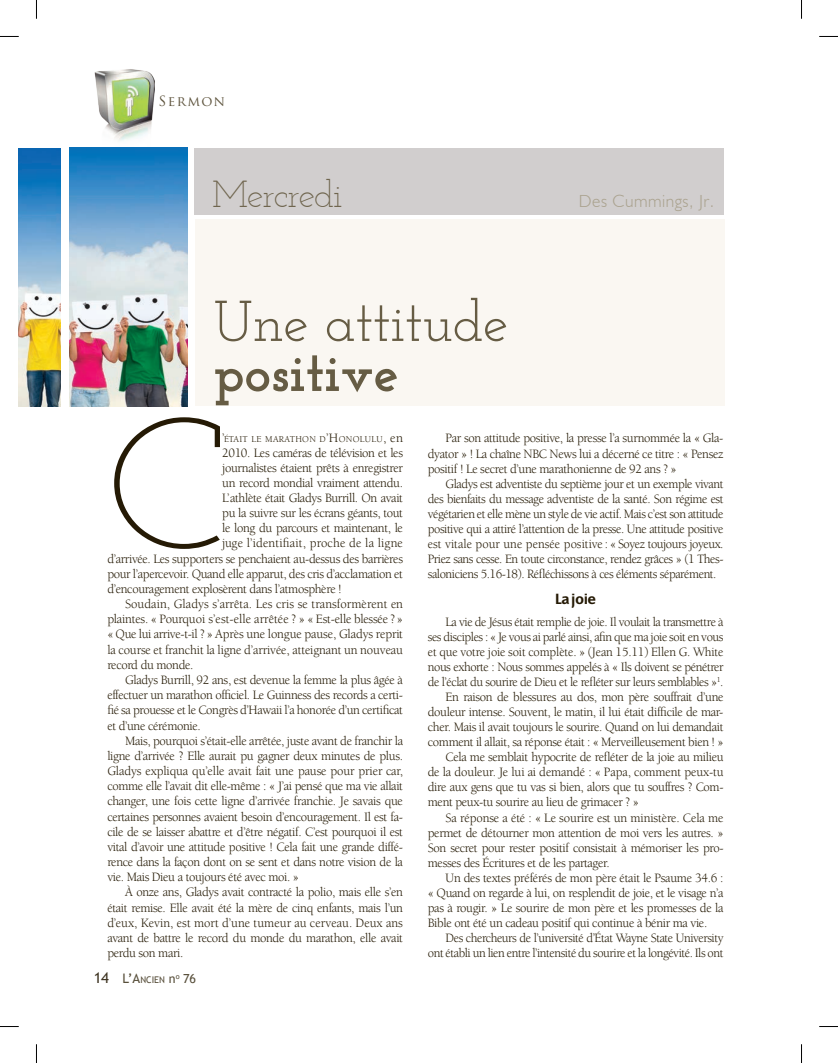
<style>
.page{position:relative;width:838px;height:1063px;background:#fff}
.page>*{position:absolute;margin:0;border:0;box-sizing:border-box;transform-origin:0 0}
.t1{font:300 183.75px "Josefin Slab";color:#251a05;scale:1.07 1}
.t2{font:57.5px "Josefin Slab";letter-spacing:-.01em;color:#665c44}
.t3{font:700 57.5px "Josefin Slab";letter-spacing:-.01em;color:#665c44}
.t4{font:300 37.5px "Josefin Slab";letter-spacing:-.03em;color:#6f654e}
.t5{font:300 17.5px "Humanist 521 BT";letter-spacing:.03em;color:#aaa28e}
.t6{font:16.25px "Fontana Negra";letter-spacing:-.03em;color:#251a05}
.t7{font:13.75px "Trajan Pro";letter-spacing:.1em;color:#5d533c}
.t8{font:13.12px/15.1px "Berkeley";letter-spacing:-.03em;color:#251a05;text-align:justify}
.t9{font:13.12px/15.1px "Berkeley";letter-spacing:-.03em;color:#251a05;text-align:justify;scale:.96 1}
.t10{font:13.12px "Berkeley";letter-spacing:-.01em;color:#251a05}
.t11{font:13.12px "Berkeley";color:#251a05}
.t12{font:13.12px "Berkeley";letter-spacing:-.01em;color:#251a05;scale:.96 1}
.t13{font:13.12px "Berkeley";letter-spacing:.01em;color:#251a05}
.t14{font:9.12px "Berkeley";letter-spacing:.03em;color:#251a05}
.t15{font:9.12px "Trebuchet MS";color:#433922}
.s1{font-size:13.12px}
.s2{font-size:15px;color:#251a05}
.s3{font-size:12.5px}
</style>
<div class="page">
<img style="left:90px;top:69px;width:65px;height:79px">
<div style="left:194px;top:148px;width:530px;height:67px;background:#d1cece"></div>
<div style="left:196px;top:220px;width:529px;height:186px;background:#faf7f2"></div>
<img style="left:69px;top:148px;width:118px;height:258px">
<img style="left:19px;top:148px;width:42px;height:258px">
<svg style="left:0;top:36px;width:19px;height:1px"></svg>
<svg style="left:819px;top:36px;width:19px;height:1px"></svg>
<svg style="left:0;top:1026px;width:19px;height:1px"></svg>
<svg style="left:819px;top:1026px;width:19px;height:1px"></svg>
<svg style="left:36px;top:0;width:1px;height:19px"></svg>
<svg style="left:36px;top:1044px;width:1px;height:19px"></svg>
<svg style="left:801px;top:0;width:1px;height:19px"></svg>
<svg style="left:801px;top:1044px;width:1px;height:19px"></svg>
<p class="t7" style="left:159px;top:92px;width:68px">SERMON</p>
<h3 class="t4" style="left:212px;top:172px;width:132px">Mercredi</h3>
<h2 class="t2" style="left:213px;top:287px;width:297px">Une attitude</h2>
<h2 class="t3" style="left:213px;top:337px;width:187px">positive</h2>
<h3 class="t5" style="left:579px;top:190px;width:137px">Des Cummings, Jr.</h3>
<h1 class="t1" style="left:107px;top:376px;width:113px">C</h1>
<p class="t14" style="left:222px;top:435px;width:182px"><span class="s1">’</span>ÉTAIT LE MARATHON D<span class="s1">’H</span>ONOLULU<span class="s1">, en</span></p>
<p class="t8" style="left:222px;top:446px;width:182px">2010. Les caméras de télévision et les</p>
<p class="t8" style="left:222px;top:461px;width:182px">journalistes étaient prêts à enregistrer</p>
<p class="t8" style="left:222px;top:476px;width:182px">un record mondial vraiment attendu.</p>
<p class="t8" style="left:222px;top:491px;width:182px">L’athlète était Gladys Burrill. On avait</p>
<p class="t8" style="left:222px;top:506px;width:182px">pu la suivre sur les écrans géants, tout</p>
<p class="t8" style="left:222px;top:521px;width:182px">le long du parcours et maintenant, le</p>
<p class="t13" style="left:222px;top:536px;width:182px">juge l’identifiait, proche de la ligne</p>
<p class="t8" style="left:107px;top:551px;width:297px">d’arrivée. Les supporters se penchaient au-dessus des barrières</p>
<p class="t8" style="left:107px;top:566px;width:297px">pour l’apercevoir. Quand elle apparut, des cris d’acclamation et</p>
<p class="t8" style="left:107px;top:582px;width:236px">d’encouragement explosèrent dans l’atmosphère !</p>
<p class="t11" style="left:125px;top:597px;width:279px">Soudain, Gladys s’arrêta. Les cris se transformèrent en</p>
<p class="t8" style="left:107px;top:612px;width:297px">plaintes. « Pourquoi s’est-elle arrêtée ? » « Est-elle blessée ? »</p>
<p class="t10" style="left:107px;top:627px;width:297px">« Que lui arrive-t-il ? » Après une longue pause, Gladys reprit</p>
<p class="t10" style="left:107px;top:643px;width:297px">la course et franchit la ligne d’arrivée, atteignant un nouveau</p>
<p class="t8" style="left:107px;top:657px;width:88px">record du monde.</p>
<p class="t8" style="left:125px;top:673px;width:279px">Gladys Burrill, 92 ans, est devenue la femme la plus âgée à</p>
<p class="t8" style="left:107px;top:688px;width:297px">effectuer un marathon officiel. Le Guinness des records a certi-</p>
<p class="t8" style="left:107px;top:703px;width:297px">fié sa prouesse et le Congrès d’Hawaii l’a honorée d’un certificat</p>
<p class="t8" style="left:107px;top:718px;width:95px">et d’une cérémonie.</p>
<p class="t8" style="left:125px;top:733px;width:280px">Mais, pourquoi s’était-elle arrêtée, juste avant de franchir la</p>
<p class="t8" style="left:107px;top:748px;width:297px">ligne d’arrivée ? Elle aurait pu gagner deux minutes de plus.</p>
<p class="t10" style="left:107px;top:764px;width:297px">Gladys expliqua qu’elle avait fait une pause pour prier car,</p>
<p class="t8" style="left:107px;top:779px;width:297px">comme elle l’avait dit elle-même : « J’ai pensé que ma vie allait</p>
<p class="t8" style="left:107px;top:794px;width:297px">changer, une fois cette ligne d’arrivée franchie. Je savais que</p>
<p class="t8" style="left:107px;top:809px;width:297px">certaines personnes avaient besoin d’encouragement. Il est fa-</p>
<p class="t8" style="left:107px;top:824px;width:297px">cile de se laisser abattre et d’être négatif. C’est pourquoi il est</p>
<p class="t8" style="left:107px;top:839px;width:297px">vital d’avoir une attitude positive ! Cela fait une grande diffé-</p>
<p class="t8" style="left:107px;top:855px;width:297px">rence dans la façon dont on se sent et dans notre vision de la</p>
<p class="t8" style="left:107px;top:870px;width:193px">vie. Mais Dieu a toujours été avec moi. »</p>
<p class="t8" style="left:125px;top:885px;width:279px">À onze ans, Gladys avait contracté la polio, mais elle s’en</p>
<p class="t8" style="left:107px;top:900px;width:297px">était remise. Elle avait été la mère de cinq enfants, mais l’un</p>
<p class="t11" style="left:107px;top:916px;width:297px">d’eux, Kevin, est mort d’une tumeur au cerveau. Deux ans</p>
<p class="t8" style="left:107px;top:930px;width:297px">avant de battre le record du monde du marathon, elle avait</p>
<p class="t8" style="left:107px;top:946px;width:78px">perdu son mari.</p>
<p class="t15" style="left:93px;top:974px;width:104px"><span class="s2">14</span> <span class="s1">L’A</span>NCIEN <span class="s3">n</span><sup>o</sup> <span class="s3">76</span></p>
<p class="t8" style="left:428px;top:431px;width:297px;text-indent:18px">Par son attitude positive, la presse l’a surnommée la « Gla&shy;dyator » ! La chaîne NBC News lui a décerné ce titre : « Pensez positif ! Le secret d’une marathonienne de 92 ans ? »</p>
<p class="t9" style="left:428px;top:476px;width:310px;text-indent:18px">Gladys est adventiste du septième jour et un exemple vivant des bienfaits du message adventiste de la santé. Son régime est végétarien et elle mène un style de vie actif. Mais c’est son attitude positive qui a attiré l’attention de la presse. Une attitude positive est vitale pour une pensée positive : « Soyez toujours joyeux.<br>Priez sans cesse. En toute circonstance, rendez grâces » (1 Thes&shy;saloniciens 5.16-18). Réfléchissons à ces éléments séparément.</p>
<p class="t6" style="left:555px;top:591px;width:42px">La joie</p>
<p class="t9" style="left:446px;top:614px;width:291px">La vie de Jésus était remplie de joie. Il voulait la transmettre à</p>
<p class="t9" style="left:428px;top:629px;width:309px">ses disciples : « Je vous ai parlé ainsi, afin que ma joie soit en vous</p>
<p class="t12" style="left:428px;top:645px;width:310px">et que votre joie soit complète. » (Jean 15.11) Ellen G. White</p>
<p class="t9" style="left:428px;top:659px;width:310px">nous exhorte : Nous sommes appelés à « Ils doivent se pénétrer</p>
<p class="t9" style="left:428px;top:674px;width:310px">de l’éclat du sourire de Dieu et le refléter sur leurs semblables »<sup>1</sup>.</p>
<p class="t8" style="left:446px;top:690px;width:279px">En raison de blessures au dos, mon père souffrait d’une</p>
<p class="t8" style="left:428px;top:705px;width:297px">douleur intense. Souvent, le matin, il lui était difficile de mar-</p>
<p class="t8" style="left:428px;top:720px;width:297px">cher. Mais il avait toujours le sourire. Quand on lui demandait</p>
<p class="t8" style="left:428px;top:735px;width:297px">comment il allait, sa réponse était : « Merveilleusement bien ! »</p>
<p class="t8" style="left:446px;top:750px;width:279px">Cela me semblait hypocrite de refléter de la joie au milieu</p>
<p class="t10" style="left:428px;top:765px;width:297px">de la douleur. Je lui ai demandé : « Papa, comment peux-tu</p>
<p class="t8" style="left:428px;top:780px;width:297px">dire aux gens que tu vas si bien, alors que tu souffres ? Com-</p>
<p class="t8" style="left:428px;top:795px;width:212px">ment peux-tu sourire au lieu de grimacer ? »</p>
<p class="t10" style="left:446px;top:810px;width:279px">Sa réponse a été : « Le sourire est un ministère. Cela me</p>
<p class="t8" style="left:428px;top:825px;width:297px">permet de détourner mon attention de moi vers les autres. »</p>
<p class="t8" style="left:428px;top:840px;width:297px">Son secret pour rester positif consistait à mémoriser les pro-</p>
<p class="t8" style="left:428px;top:855px;width:183px">messes des Écritures et de les partager.</p>
<p class="t8" style="left:446px;top:870px;width:279px">Un des textes préférés de mon père était le Psaume 34.6 :</p>
<p class="t8" style="left:428px;top:885px;width:297px">« Quand on regarde à lui, on resplendit de joie, et le visage n’a</p>
<p class="t8" style="left:428px;top:900px;width:297px">pas à rougir. » Le sourire de mon père et les promesses de la</p>
<p class="t8" style="left:428px;top:916px;width:281px">Bible ont été un cadeau positif qui continue à bénir ma vie.</p>
<p class="t9" style="left:446px;top:931px;width:291px">Des chercheurs de l’université d’État Wayne State University</p>
<p class="t9" style="left:428px;top:946px;width:309px">ont établi un lien entre l’intensité du sourire et la longévité. Ils ont</p>
</div>
